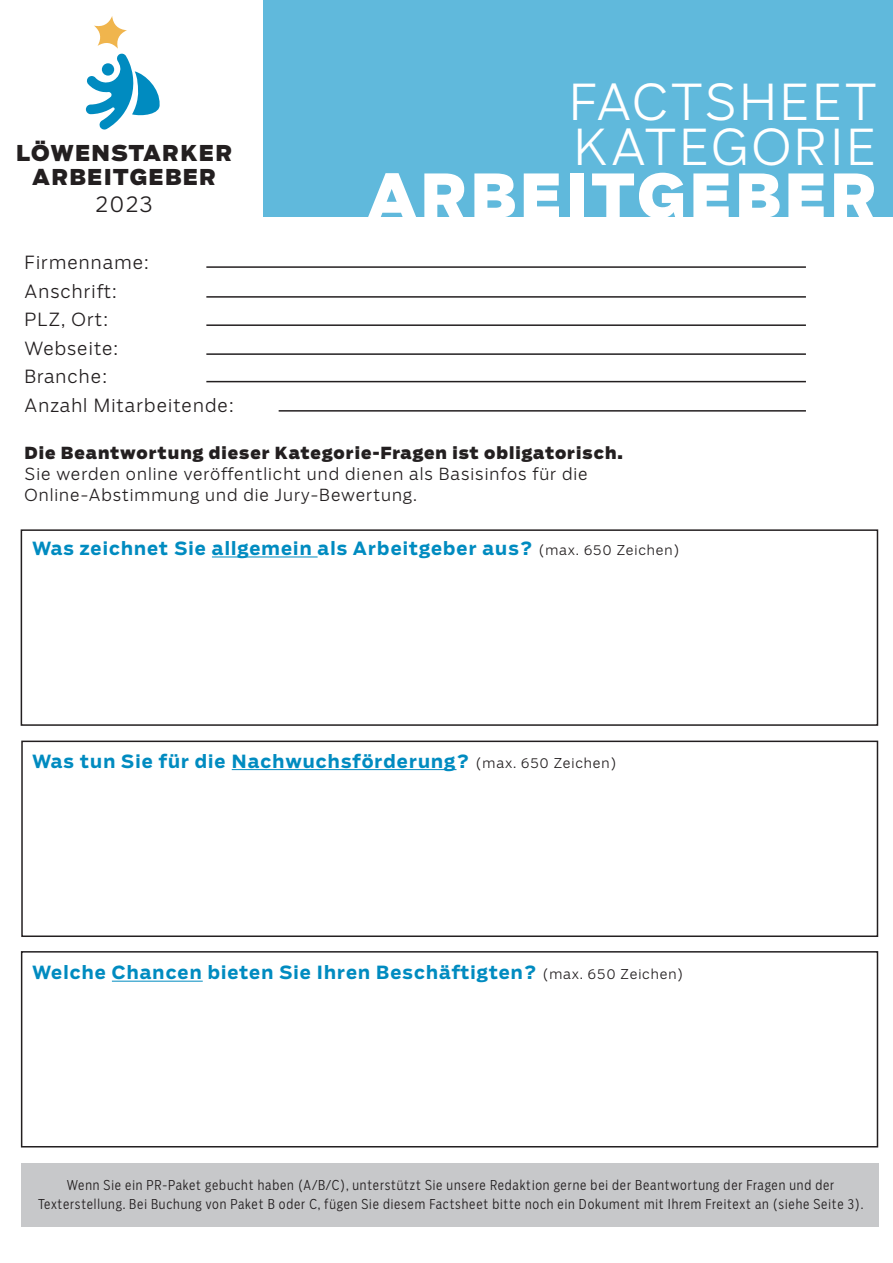
<style>
.page{position:relative;width:893px;height:1263px;background:#fff}
.page>*{position:absolute;margin:0;border:0;box-sizing:border-box;transform-origin:0 0}
.t1{font:900 60px "Salvo Sans";letter-spacing:.06em;color:#fff}
.t2{font:300 49.05px/45px "Salvo Sans";letter-spacing:.06em;color:#fff}
.t3{font:900 21.6px/23.9px "Salvo Sans";letter-spacing:.06em;color:#231f20;text-align:center}
.t4{font:300 21.6px "Salvo Sans";color:#231f20}
.t5{font:700 18px "Salvo Sans";letter-spacing:.06em;color:#008bc0}
.t6{font:300 18px/28.5px "Salvo Sans";letter-spacing:.06em;color:#231f20}
.t7{font:300 16.5px/21px "Salvo Sans";letter-spacing:.06em;color:#231f20}
.t8{font:900 16.5px "Salvo Sans";letter-spacing:.06em;color:#231f20}
.t9{font:300 13.5px/19.5px "Salvo Sans Cond";letter-spacing:.06em;color:#231f20;text-align:center}
.s1{font-weight:300;font-size:13.5px;color:#231f20}
</style>
<div class="page">
<div style="left:264px;top:0;width:629px;height:217px;background:#60b9dc"></div>
<svg style="left:86px;top:16px;width:74px;height:114px"></svg>
<div style="left:21px;top:529px;width:857px;height:197px;border:2px solid #231f20"></div>
<hr style="left:212px;top:556px;width:106px;height:1px;background:#008bc0">
<div style="left:21px;top:740px;width:857px;height:197px;border:2px solid #231f20"></div>
<div style="left:21px;top:951px;width:857px;height:196px;border:2px solid #231f20"></div>
<hr style="left:232px;top:769px;width:224px;height:1px;background:#008bc0">
<hr style="left:112px;top:981px;width:91px;height:1px;background:#008bc0">
<hr style="left:206px;top:266px;width:600px;height:2px;background:#231f20">
<hr style="left:206px;top:296px;width:600px;height:2px;background:#231f20">
<hr style="left:206px;top:324px;width:600px;height:2px;background:#231f20">
<hr style="left:206px;top:353px;width:600px;height:2px;background:#231f20">
<hr style="left:206px;top:381px;width:600px;height:1px;background:#231f20">
<hr style="left:279px;top:410px;width:527px;height:2px;background:#231f20">
<div style="left:21px;top:1164px;width:858px;height:63px;background:#c7c8ca"></div>
<h3 class="t3" style="left:16px;top:142px;width:217px">LÖWENSTARKER<br>ARBEITGEBER</h3>
<h3 class="t4" style="left:96px;top:190px;width:58px">2023</h3>
<h3 class="t6" style="left:25px;top:248px;width:211px">Firmenname:<br>Anschrift:<br>PLZ, Ort:<br>Webseite:<br>Branche:<br>Anzahl Mitarbeitende:</h3>
<h2 class="t2" style="left:569px;top:79px;width:309px">FACTSHEET<br>KATEGORIE</h2>
<h1 class="t1" style="left:367px;top:153px;width:511px">ARBEITGEBER</h1>
<p class="t8" style="left:25px;top:441px;width:600px">Die Beantwortung dieser Kategorie-Fragen ist obligatorisch.</p>
<p class="t7" style="left:25px;top:463px;width:565px">Sie werden online veröffentlicht und dienen als Basisinfos für die<br>Online-Abstimmung und die Jury-Bewertung.</p>
<h3 class="t5" style="left:32px;top:536px;width:649px">Was zeichnet Sie allgemein als Arbeitgeber aus? <span class="s1">(max. 650 Zeichen)</span></h3>
<h3 class="t5" style="left:32px;top:748px;width:586px">Was tun Sie für die Nachwuchsförderung? <span class="s1">(max. 650 Zeichen)</span></h3>
<h3 class="t5" style="left:32px;top:960px;width:653px">Welche Chancen bieten Sie Ihren Beschäftigten? <span class="s1">(max. 650 Zeichen)</span></h3>
<p class="t9" style="left:38px;top:1175px;width:827px">Wenn Sie ein PR-Paket gebucht haben (A/B/C), unterstützt Sie unsere Redaktion gerne bei der Beantwortung der Fragen und der<br>Texterstellung. Bei Buchung von Paket B oder C, fügen Sie diesem Factsheet bitte noch ein Dokument mit Ihrem Freitext an (siehe Seite 3).</p>
</div>
